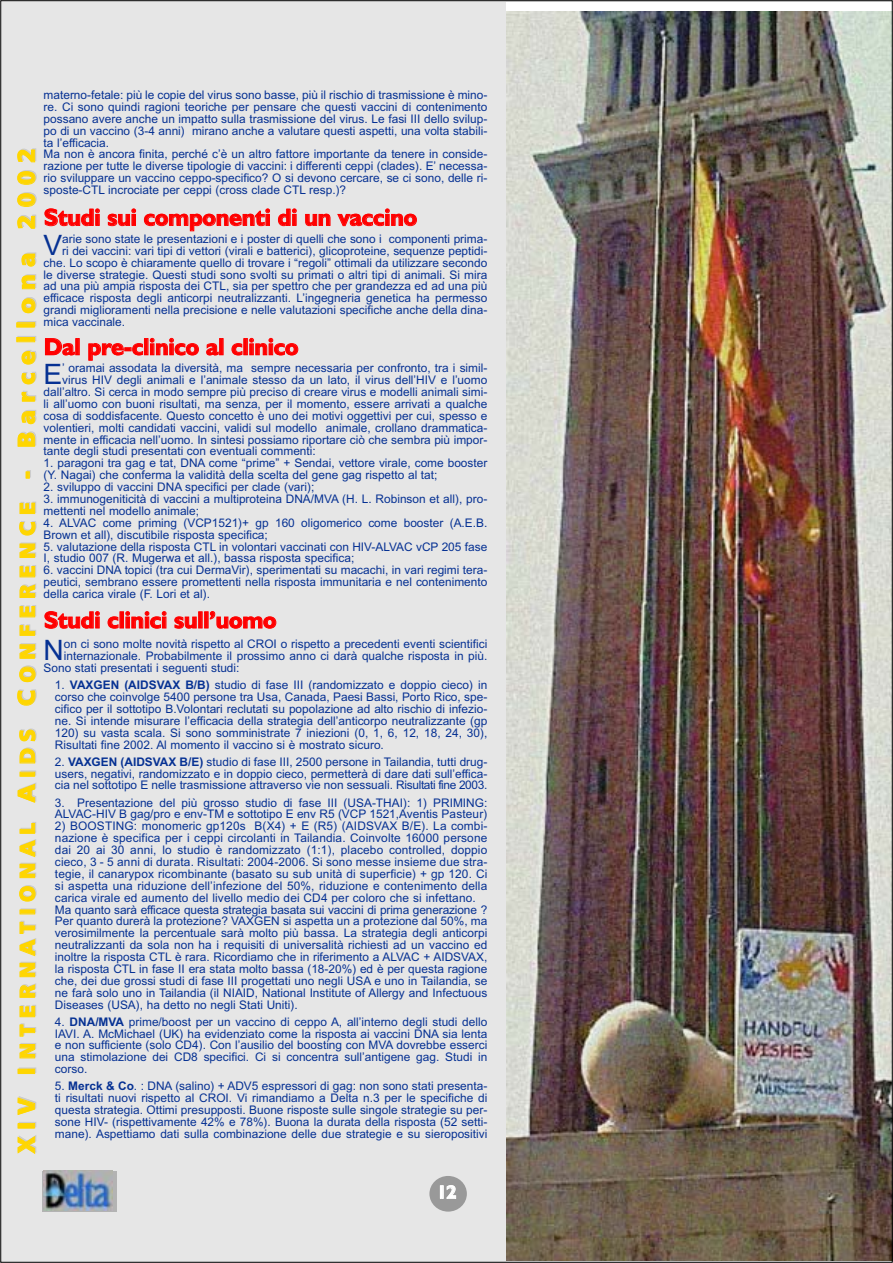
<style>
.page{position:relative;width:893px;height:1263px;background:#fff}
.page>*{position:absolute;margin:0;border:0;box-sizing:border-box;transform-origin:0 0}
.t1{font:28.2px "Arial";color:#063193}
.t2{font:23.7px "Humanist 521 Bold BT";color:#f00}
.t3{font:23.7px "Humanist 777 Black BT";letter-spacing:.315em;color:#ffd600}
.t4{font:21.15px "Humanist 777 Black BT";letter-spacing:.315em;color:#ffd600}
.t5{font:18.45px "Humanist 521 Bold BT";color:#fff}
.t6{font:11.85px/11.9px "Arial";color:#063193}
.s1{font-size:23.7px}
.s2{font-size:23.7px;color:#ccc}
.s3{font-weight:700}
</style>
<div class="page">
<div style="left:0;top:0;width:892px;height:1263px;background:#e6e6e6"></div>
<div style="left:429px;top:1176px;width:38px;height:36px;background:#999;border-radius:50%"></div>
<div style="left:42px;top:1171px;width:75px;height:41px;background:#b3b3b3"></div>
<img style="left:44px;top:1171px;width:69px;height:40px">
<img style="left:507px;top:11px;width:383px;height:1250px">
<h2 class="t3" style="left:17px;top:448px;width:301px;rotate:-90deg">Barcellona 2002</h2>
<h3 class="t4" style="left:19px;top:1059px;width:591px;rotate:-90deg">NTERNATIONAL <span class="s1">A</span>IDS <span class="s1">C</span>ONFERENCE <span class="s2">-</span></h3>
<h2 class="t3" style="left:17px;top:1153px;width:87px;rotate:-90deg">XIV I</h2>
<p class="t6" style="left:44px;top:90px;width:445px">materno-fetale: più le copie del virus sono basse, più il rischio di trasmissione è mino&shy;re. Ci sono quindi ragioni teoriche per pensare che questi vaccini di contenimento possano avere anche un impatto sulla trasmissione del virus. Le fasi III dello svilup&shy;po di un vaccino (3-4 anni) mirano anche a valutare questi aspetti, una volta stabili&shy;ta l’efficacia.<br>Ma non è ancora finita, perché c’è un altro fattore importante da tenere in conside&shy;razione per tutte le diverse tipologie di vaccini: i differenti ceppi (clades). E’ necessa&shy;rio sviluppare un vaccino ceppo-specifico? O si devono cercare, se ci sono, delle ri&shy;sposte-CTL incrociate per ceppi (cross clade CTL resp.)?</p>
<h2 class="t2" style="left:44px;top:209px;width:374px">Studi sui componenti di un vaccino</h2>
<h1 class="t1" style="left:44px;top:235px;width:20px">V</h1>
<p class="t6" style="left:62px;top:234px;width:426px">arie sono state le presentazioni e i poster di quelli che sono i componenti prima-</p>
<p class="t6" style="left:62px;top:246px;width:426px">ri dei vaccini: vari tipi di vettori (virali e batterici), glicoproteine, sequenze peptidi-</p>
<p class="t6" style="left:44px;top:258px;width:445px">che. Lo scopo è chiaramente quello di trovare i “regoli” ottimali da utilizzare secondo</p>
<p class="t6" style="left:44px;top:270px;width:445px">le diverse strategie. Questi studi sono svolti su primati o altri tipi di animali. Si mira</p>
<p class="t6" style="left:44px;top:282px;width:445px">ad una più ampia risposta dei CTL, sia per spettro che per grandezza ed ad una più</p>
<p class="t6" style="left:44px;top:293px;width:445px">efficace risposta degli anticorpi neutralizzanti. L’ingegneria genetica ha permesso</p>
<p class="t6" style="left:44px;top:305px;width:445px">grandi miglioramenti nella precisione e nelle valutazioni specifiche anche della dina-</p>
<p class="t6" style="left:44px;top:317px;width:83px">mica vaccinale.</p>
<h2 class="t2" style="left:44px;top:339px;width:256px">Dal pre-clinico al clinico</h2>
<h1 class="t1" style="left:44px;top:364px;width:20px">E</h1>
<p class="t6" style="left:62px;top:363px;width:426px">’ oramai assodata la diversità, ma sempre necessaria per confronto, tra i simil-</p>
<p class="t6" style="left:62px;top:375px;width:426px">virus HIV degli animali e l’animale stesso da un lato, il virus dell’HIV e l’uomo</p>
<p class="t6" style="left:44px;top:387px;width:445px">dall’altro. Si cerca in modo sempre più preciso di creare virus e modelli animali simi-</p>
<p class="t6" style="left:44px;top:399px;width:445px">li all’uomo con buoni risultati, ma senza, per il momento, essere arrivati a qualche</p>
<p class="t6" style="left:44px;top:411px;width:445px">cosa di soddisfacente. Questo concetto è uno dei motivi oggettivi per cui, spesso e</p>
<p class="t6" style="left:44px;top:423px;width:445px">volentieri, molti candidati vaccini, validi sul modello animale, crollano drammatica-</p>
<p class="t6" style="left:44px;top:435px;width:445px">mente in efficacia nell’uomo. In sintesi possiamo riportare ciò che sembra più impor-</p>
<p class="t6" style="left:44px;top:447px;width:274px">tante degli studi presentati con eventuali commenti:</p>
<p class="t6" style="left:44px;top:458px;width:445px">1. paragoni tra gag e tat, DNA come “prime” + Sendai, vettore virale, come booster (Y. Nagai) che conferma la validità della scelta del gene gag rispetto al tat;</p>
<p class="t6" style="left:44px;top:482px;width:272px">2. sviluppo di vaccini DNA specifici per clade (vari);</p>
<p class="t6" style="left:44px;top:494px;width:445px">3. immunogeniticità di vaccini a multiproteina DNA/MVA (H. L. Robinson et all), pro&shy;mettenti nel modello animale;</p>
<p class="t6" style="left:44px;top:518px;width:445px">4. ALVAC come priming (VCP1521)+ gp 160 oligomerico come booster (A.E.B.<br>Brown et all), discutibile risposta specifica;</p>
<p class="t6" style="left:44px;top:542px;width:445px">5. valutazione della risposta CTL in volontari vaccinati con HIV-ALVAC vCP 205 fase<br>I, studio 007 (R. Mugerwa et all.), bassa risposta specifica;</p>
<p class="t6" style="left:44px;top:565px;width:445px;text-align:justify">6. vaccini DNA topici (tra cui DermaVir), sperimentati su macachi, in vari regimi tera&shy;peutici, sembrano essere promettenti nella risposta immunitaria e nel contenimento della carica virale (F. Lori et al).</p>
<h2 class="t2" style="left:44px;top:612px;width:234px">Studi clinici sull’uomo</h2>
<h1 class="t1" style="left:44px;top:640px;width:22px">N</h1>
<p class="t6" style="left:64px;top:639px;width:425px">on ci sono molte novità rispetto al CROI o rispetto a precedenti eventi scientifici</p>
<p class="t6" style="left:64px;top:651px;width:425px">internazionale. Probabilmente il prossimo anno ci darà qualche risposta in più.</p>
<p class="t6" style="left:44px;top:663px;width:197px">Sono stati presentati i seguenti studi:</p>
<p class="t6" style="left:55px;top:680px;width:434px;text-align:justify">1. <span class="s3">VAXGEN (AIDSVAX B/B)</span> studio di fase III (randomizzato e doppio cieco) in corso che coinvolge 5400 persone tra Usa, Canada, Paesi Bassi, Porto Rico, spe&shy;cifico per il sottotipo B.Volontari reclutati su popolazione ad alto rischio di infezio&shy;ne. Si intende misurare l’efficacia della strategia dell’anticorpo neutralizzante (gp 120) su vasta scala. Si sono somministrate 7 iniezioni (0, 1, 6, 12, 18, 24, 30), Risultati fine 2002. Al momento il vaccino si è mostrato sicuro.</p>
<p class="t6" style="left:55px;top:757px;width:434px;text-align:justify">2. <span class="s3">VAXGEN (AIDSVAX B/E)</span> studio di fase III, 2500 persone in Tailandia, tutti drug&shy;users, negativi, randomizzato e in doppio cieco, permetterà di dare dati sull’effica&shy;cia nel sottotipo E nelle trasmissione attraverso vie non sessuali. Risultati fine 2003.</p>
<p class="t6" style="left:55px;top:798px;width:434px">3. Presentazione del più grosso studio di fase III (USA-THAI): 1) PRIMING:<br>ALVAC-HIV B gag/pro e env-TM e sottotipo E env R5 (VCP 1521,Aventis Pasteur)</p>
<p class="t6" style="left:55px;top:821px;width:434px">2) BOOSTING: monomeric gp120s B(X4) + E (R5) (AIDSVAX B/E). La combi&shy;nazione è specifica per i ceppi circolanti in Tailandia. Coinvolte 16000 persone dai 20 ai 30 anni, lo studio è randomizzato (1:1), placebo controlled, doppio cieco, 3 - 5 anni di durata. Risultati: 2004-2006. Si sono messe insieme due stra&shy;tegie, il canarypox ricombinante (basato su sub unità di superficie) + gp 120. Ci si aspetta una riduzione dell’infezione del 50%, riduzione e contenimento della carica virale ed aumento del livello medio dei CD4 per coloro che si infettano.<br>Ma quanto sarà efficace questa strategia basata sui vaccini di prima generazione ?<br>Per quanto durerà la protezione? VAXGEN si aspetta un a protezione dal 50%, ma verosimilmente la percentuale sarà molto più bassa. La strategia degli anticorpi neutralizzanti da sola non ha i requisiti di universalità richiesti ad un vaccino ed inoltre la risposta CTL è rara. Ricordiamo che in riferimento a ALVAC + AIDSVAX, la risposta CTL in fase II era stata molto bassa (18-20%) ed è per questa ragione che, dei due grossi studi di fase III progettati uno negli USA e uno in Tailandia, se ne farà solo uno in Tailandia (il NIAID, National Institute of Allergy and Infectuous Diseases (USA), ha detto no negli Stati Uniti).</p>
<p class="t6" style="left:55px;top:1017px;width:434px;text-align:justify">4. <span class="s3">DNA/MVA</span> prime/boost per un vaccino di ceppo A, all’interno degli studi dello IAVI. A. McMichael (UK) ha evidenziato come la risposta ai vaccini DNA sia lenta e non sufficiente (solo CD4). Con l’ausilio del boosting con MVA dovrebbe esserci una stimolazione dei CD8 specifici. Ci si concentra sull’antigene gag. Studi in corso.</p>
<p class="t6" style="left:55px;top:1081px;width:434px;text-align:justify">5. <span class="s3">Merck &amp; Co</span>. : DNA (salino) + ADV5 espressori di gag: non sono stati presenta&shy;ti risultati nuovi rispetto al CROI. Vi rimandiamo a Delta n.3 per le specifiche di questa strategia. Ottimi presupposti. Buone risposte sulle singole strategie su per&shy;sone HIV- (rispettivamente 42% e 78%). Buona la durata della risposta (52 setti&shy;mane). Aspettiamo dati sulla combinazione delle due strategie e su sieropositivi</p>
<h3 class="t5" style="left:437px;top:1186px;width:21px">12</h3>
</div>
